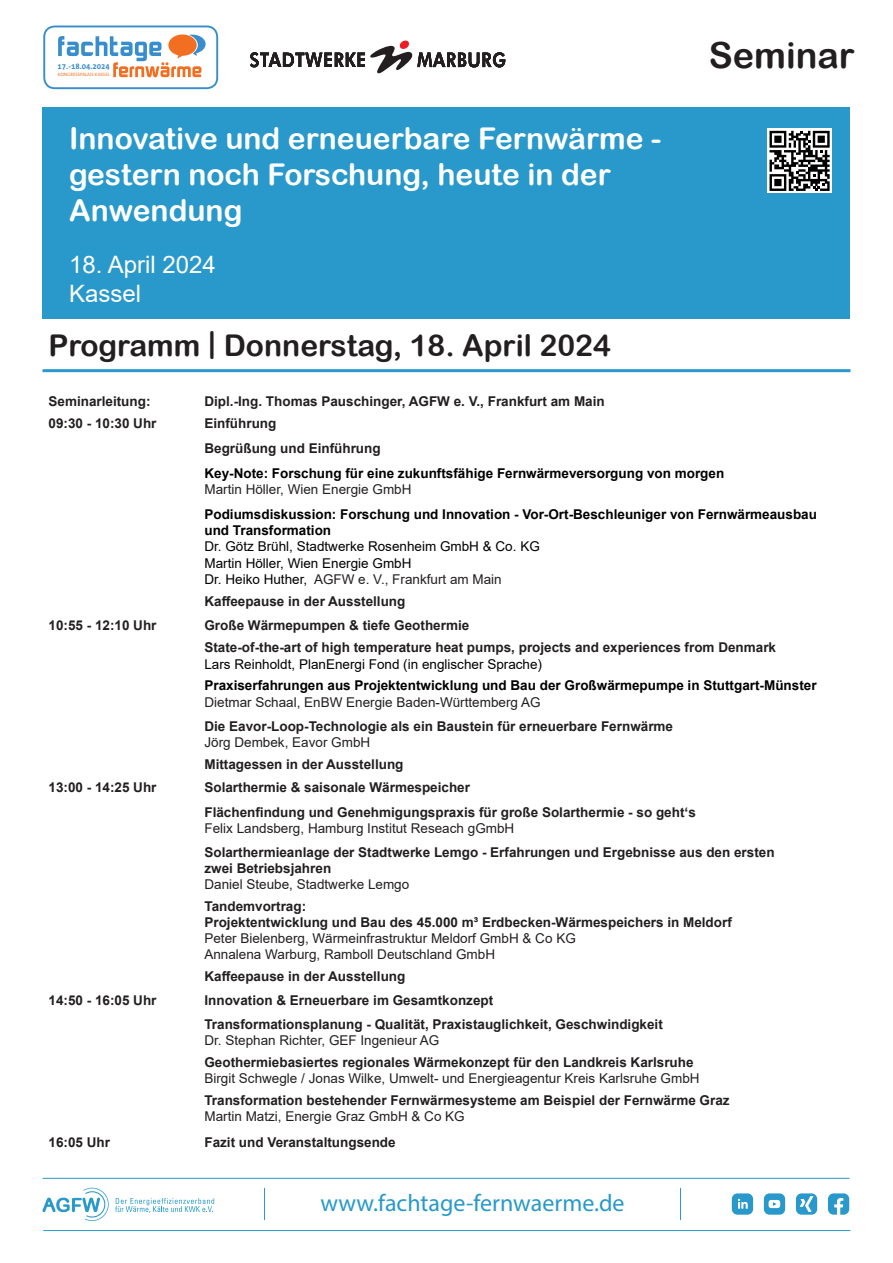
<style>
.page{position:relative;width:893px;height:1263px;background:#fff}
.page>*{position:absolute;margin:0;border:0;box-sizing:border-box;transform-origin:0 0}
.t1{font:36px "Arial Rounded MT Bold";color:#231f20}
.t2{font:30px/36px "Arial Rounded MT Bold";color:#fff}
.t3{font:30px "Arial Rounded MT Bold";color:#231f20}
.t4{font:24px "Myriad Pro";color:#2899ca}
.t5{font:24px/28.8px "Arial";color:#fff}
.t6{font:700 13.5px/16.2px "Arial";color:#231f20}
.t7{font:13.5px/16.2px "Arial";color:#231f20}
.t8{font:700 13.5px/16.2px "Arial";color:#000}
.t9{font:13.5px/16.2px "Arial";color:#000}
.t10{font:700 7.95px "The Mix Office";color:#388dcc}
.t11{font:4.8px "The Mix Office";color:#f26f22}
.s1{color:#231f20}
</style>
<div class="page">
<div style="left:43px;top:107px;width:807px;height:212px;background:#2899ca"></div>
<svg style="left:43px;top:26px;width:175px;height:63px"></svg>
<hr style="left:43px;top:1178px;width:807px;height:1px;background:#2899ca">
<hr style="left:43px;top:1230px;width:807px;height:1px;background:#2899ca">
<hr style="left:264px;top:1188px;width:1px;height:32px;background:#2899ca">
<hr style="left:680px;top:1188px;width:1px;height:32px;background:#2899ca">
<svg style="left:42px;top:1187px;width:67px;height:34px"></svg>
<svg style="left:115px;top:1198px;width:99px;height:15px"></svg>
<svg style="left:764px;top:1193px;width:21px;height:22px"></svg>
<svg style="left:828px;top:1193px;width:21px;height:22px"></svg>
<svg style="left:732px;top:1193px;width:21px;height:22px"></svg>
<svg style="left:796px;top:1193px;width:21px;height:22px"></svg>
<svg style="left:250px;top:40px;width:255px;height:33px"></svg>
<div style="left:767px;top:128px;width:65px;height:65px;background:#fff"></div>
<svg style="left:769px;top:131px;width:61px;height:60px"></svg>
<hr style="left:43px;top:369px;width:807px;height:3px;background:#2899ca">
<p class="t10" style="left:58px;top:61px;width:54px">17.-18.04.2024</p>
<p class="t11" style="left:58px;top:71px;width:53px">KONGRESSPALAIS KASSEL</p>
<h2 class="t2" style="left:69px;top:120px;width:593px">Innovative und erneuerbare Fernwärme - gestern noch Forschung, heute in der<br>Anwendung</h2>
<h3 class="t5" style="left:69px;top:250px;width:148px">18. April 2024<br>Kassel</h3>
<h2 class="t3" style="left:49px;top:328px;width:564px">Programm | Donnerstag, 18. April 2024</h2>
<h1 class="t1" style="left:709px;top:34px;width:147px">Seminar</h1>
<p class="t6" style="left:49px;top:393px;width:104px">Seminarleitung:</p>
<p class="t6" style="left:204px;top:393px;width:402px">Dipl.-Ing. Thomas Pauschinger, AGFW e. V., Frankfurt am Main</p>
<p class="t6" style="left:49px;top:415px;width:110px">09:30 - 10:30 Uhr</p>
<p class="t6" style="left:204px;top:410px;width:178px;line-height:25.5px">Einführung<br>Begrüßung und Einführung</p>
<p class="t8" style="left:204px;top:465px;width:521px">Key-Note: Forschung für eine zukunftsfähige Fernwärmeversorgung von morgen</p>
<p class="t7" style="left:204px;top:481px;width:209px">Martin Höller, Wien Energie GmbH</p>
<p class="t8" style="left:204px;top:506px;width:614px">Podiumsdiskussion: Forschung und Innovation - Vor-Ort-Beschleuniger von Fernwärmeausbau und Transformation</p>
<p class="t9" style="left:204px;top:538px;width:337px">Dr. Götz Brühl, Stadtwerke Rosenheim GmbH &amp; Co. KG<br>Martin Höller, Wien Energie GmbH<br>Dr. Heiko Huther, <span class="s1">AGFW e. V., Frankfurt am Main</span></p>
<p class="t6" style="left:204px;top:593px;width:202px">Kaffeepause in der Ausstellung</p>
<p class="t6" style="left:49px;top:618px;width:110px">10:55 - 12:10 Uhr</p>
<p class="t6" style="left:204px;top:615px;width:573px;line-height:22px">Große Wärmepumpen &amp; tiefe Geothermie<br>State-of-the-art of high temperature heat pumps, projects and experiences from Denmark</p>
<p class="t9" style="left:204px;top:656px;width:339px">Lars Reinholdt, PlanEnergi Fond (in englischer Sprache)</p>
<p class="t8" style="left:204px;top:678px;width:614px">Praxiserfahrungen aus Projektentwicklung und Bau der Großwärmepumpe in Stuttgart-Münster</p>
<p class="t7" style="left:204px;top:694px;width:338px">Dietmar Schaal, EnBW Energie Baden-Württemberg AG</p>
<p class="t6" style="left:204px;top:718px;width:470px">Die Eavor-Loop-Technologie als ein Baustein für erneuerbare Fernwärme</p>
<p class="t7" style="left:204px;top:734px;width:167px">Jörg Dembek, Eavor GmbH</p>
<p class="t6" style="left:204px;top:757px;width:201px">Mittagessen in der Ausstellung</p>
<p class="t6" style="left:49px;top:779px;width:110px">13:00 - 14:25 Uhr</p>
<p class="t6" style="left:204px;top:775px;width:493px;line-height:24.6px">Solarthermie &amp; saisonale Wärmespeicher<br>Flächenfindung und Genehmigungspraxis für große Solarthermie - so geht‘s</p>
<p class="t7" style="left:204px;top:820px;width:311px">Felix Landsberg, Hamburg Institut Reseach gGmbH</p>
<p class="t6" style="left:204px;top:844px;width:572px">Solarthermieanlage der Stadtwerke Lemgo - Erfahrungen und Ergebnisse aus den ersten zwei Betriebsjahren</p>
<p class="t7" style="left:204px;top:876px;width:206px">Daniel Steube, Stadtwerke Lemgo</p>
<p class="t6" style="left:204px;top:898px;width:529px">Tandemvortrag:<br>Projektentwicklung und Bau des 45.000 m³ Erdbecken-Wärmespeichers in Meldorf</p>
<p class="t7" style="left:204px;top:930px;width:373px">Peter Bielenberg, Wärmeinfrastruktur Meldorf GmbH &amp; Co KG<br>Annalena Warburg, Ramboll Deutschland GmbH</p>
<p class="t6" style="left:204px;top:968px;width:202px">Kaffeepause in der Ausstellung</p>
<p class="t6" style="left:49px;top:992px;width:110px">14:50 - 16:05 Uhr</p>
<p class="t6" style="left:204px;top:988px;width:460px;line-height:24.2px">Innovation &amp; Erneuerbare im Gesamtkonzept<br>Transformationsplanung - Qualität, Praxistauglichkeit, Geschwindigkeit</p>
<p class="t7" style="left:204px;top:1032px;width:236px">Dr. Stephan Richter, GEF Ingenieur AG</p>
<p class="t6" style="left:204px;top:1054px;width:491px">Geothermiebasiertes regionales Wärmekonzept für den Landkreis Karlsruhe</p>
<p class="t7" style="left:204px;top:1070px;width:497px">Birgit Schwegle / Jonas Wilke, Umwelt- und Energieagentur Kreis Karlsruhe GmbH</p>
<p class="t6" style="left:204px;top:1092px;width:527px">Transformation bestehender Fernwärmesysteme am Beispiel der Fernwärme Graz</p>
<p class="t7" style="left:204px;top:1108px;width:262px">Martin Matzi, Energie Graz GmbH &amp; Co KG</p>
<p class="t6" style="left:49px;top:1134px;width:63px">16:05 Uhr</p>
<p class="t6" style="left:204px;top:1134px;width:193px">Fazit und Veranstaltungsende</p>
<h3 class="t4" style="left:320px;top:1188px;width:306px">www.fachtage-fernwaerme.de</h3>
</div>
